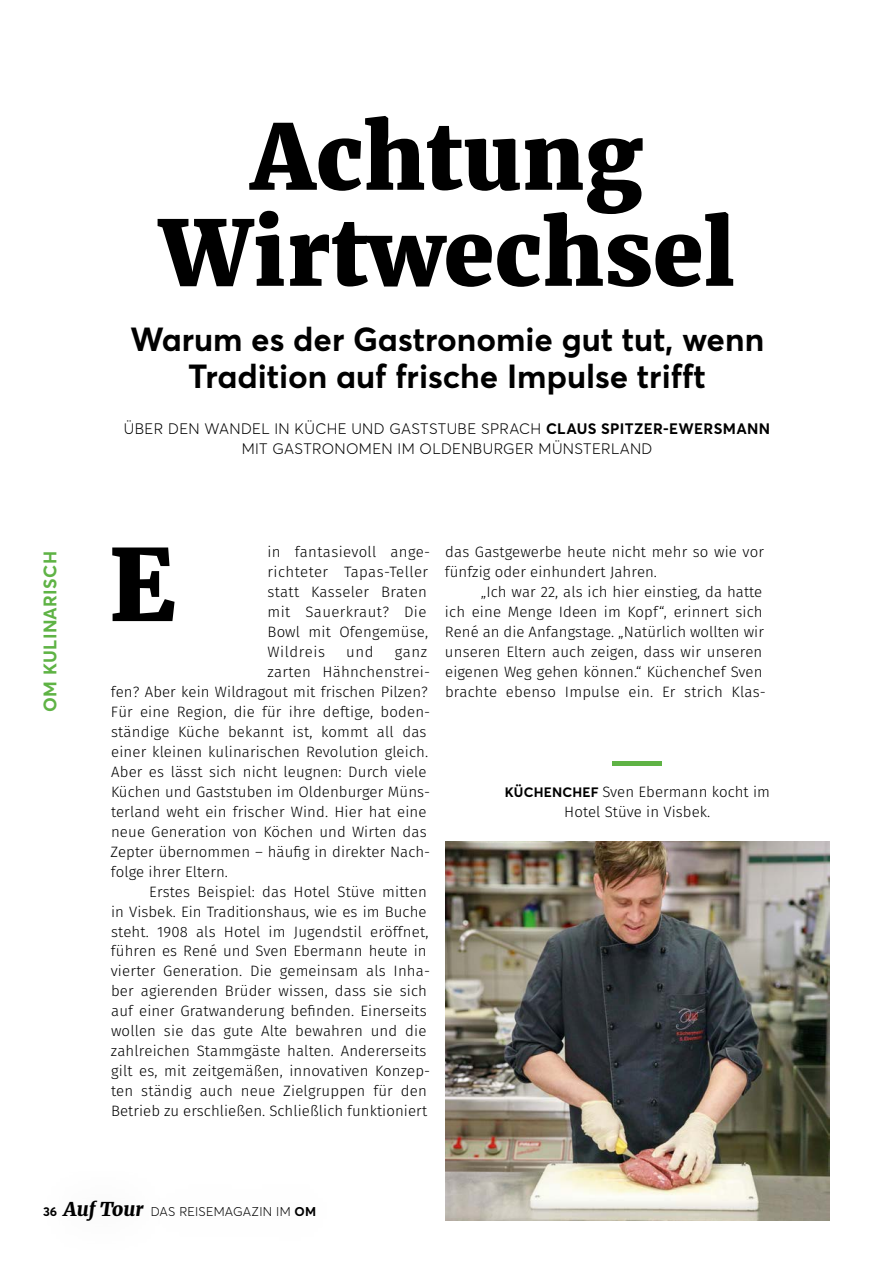
<style>
.page{position:relative;width:893px;height:1263px;background:#fff}
.page>*{position:absolute;margin:0;border:0;box-sizing:border-box;transform-origin:0 0}
.t1{font:900 99px "Merriweather";color:#000}
.t2{font:900 90px/96px "Merriweather";letter-spacing:.005em;color:#000;text-align:center}
.t3{font:700 33px/37.5px "Averta";color:#000;text-align:center}
.t4{font:700 18px "Averta";letter-spacing:.02em;color:#5fb345}
.t5{font:300 15px/20px "Fira Sans";letter-spacing:.01em;color:#000}
.t6{font:300 15px/19.5px "Averta";letter-spacing:.025em;color:#000;text-align:center}
.t7{font:300 12.6px "Averta";letter-spacing:.02em;color:#000}
.s1{font-weight:700}
.s2{font-family:"Averta";font-weight:700;font-size:13.5px}
.s3{font-family:"Merriweather";font-weight:900;font-style:italic;font-size:19.2px}
</style>
<div class="page">
<img style="left:445px;top:841px;width:384px;height:379px">
<hr style="left:612px;top:762px;width:50px;height:4px;background:#5fb345">
<h2 class="t2" style="left:159px;top:108px;width:577px">Achtung<br>Wirtwechsel</h2>
<h3 class="t3" style="left:130px;top:320px;width:636px">Warum es der Gastronomie gut tut, wenn<br>Tradition auf frische Impulse trifft</h3>
<p class="t6" style="left:124px;top:419px;width:648px">ÜBER DEN WANDEL IN KÜCHE UND GASTSTUBE SPRACH <span class="s1">CLAUS SPITZER-EWERSMANN<br></span>MIT GASTRONOMEN IM OLDENBURGER MÜNSTERLAND</p>
<p class="t4" style="left:39px;top:712px;width:162px;rotate:-90deg">OM KULINARISCH</p>
<p class="t5" style="left:267px;top:542px;width:164px">in fantasievoll ange&shy;richteter Tapas-Teller statt Kasseler Braten mit Sauerkraut? Die<br>Bowl mit Ofengemüse,<br>Wildreis</p>
<h1 class="t1" style="left:110px;top:519px;width:67px">E</h1>
<p class="t5" style="left:346px;top:642px;width:29px">und</p>
<p class="t5" style="left:395px;top:642px;width:34px">ganz</p>
<p class="t5" style="left:267px;top:662px;width:164px">zarten Hähnchenstrei-</p>
<p class="t5" style="left:111px;top:682px;width:318px">fen? Aber kein Wildragout mit frischen Pilzen?</p>
<p class="t5" style="left:111px;top:702px;width:321px">Für eine Region, die für ihre deftige, boden-</p>
<p class="t5" style="left:111px;top:721px;width:317px">ständige Küche bekannt ist, kommt all das</p>
<p class="t5" style="left:111px;top:741px;width:318px">einer kleinen kulinarischen Revolution gleich.</p>
<p class="t5" style="left:111px;top:761px;width:317px">Aber es lässt sich nicht leugnen: Durch viele</p>
<p class="t5" style="left:111px;top:781px;width:321px">Küchen und Gaststuben im Oldenburger Müns-</p>
<p class="t5" style="left:111px;top:801px;width:317px">terland weht ein frischer Wind. Hier hat eine</p>
<p class="t5" style="left:111px;top:821px;width:317px">neue Generation von Köchen und Wirten das</p>
<p class="t5" style="left:110px;top:841px;width:321px">Zepter übernommen – häufig in direkter Nach-</p>
<p class="t5" style="left:111px;top:861px;width:119px">folge ihrer Eltern.</p>
<p class="t5" style="left:149px;top:881px;width:279px">Erstes Beispiel: das Hotel Stüve mitten</p>
<p class="t5" style="left:111px;top:901px;width:317px">in Visbek. Ein Traditionshaus, wie es im Buche</p>
<p class="t5" style="left:111px;top:921px;width:319px">steht. 1908 als Hotel im Jugendstil eröffnet,</p>
<p class="t5" style="left:111px;top:941px;width:317px">führen es René und Sven Ebermann heute in</p>
<p class="t5" style="left:111px;top:961px;width:321px">vierter Generation. Die gemeinsam als Inha-</p>
<p class="t5" style="left:111px;top:981px;width:317px">ber agierenden Brüder wissen, dass sie sich</p>
<p class="t5" style="left:111px;top:1001px;width:317px">auf einer Gratwanderung befinden. Einerseits</p>
<p class="t5" style="left:111px;top:1021px;width:317px">wollen sie das gute Alte bewahren und die</p>
<p class="t5" style="left:111px;top:1041px;width:317px">zahlreichen Stammgäste halten. Andererseits</p>
<p class="t5" style="left:111px;top:1061px;width:320px">gilt es, mit zeitgemäßen, innovativen Konzep-</p>
<p class="t5" style="left:111px;top:1081px;width:317px">ten ständig auch neue Zielgruppen für den</p>
<p class="t5" style="left:111px;top:1101px;width:318px">Betrieb zu erschließen. Schließlich funktioniert</p>
<p class="t5" style="left:445px;top:542px;width:320px">das Gastgewerbe heute nicht mehr so wie vor fünfzig oder einhundert Jahren.</p>
<p class="t5" style="left:445px;top:582px;width:322px;text-indent:36px">„Ich war 22, als ich hier einstieg, da hatte ich eine Menge Ideen im Kopf“, erinnert sich René an die Anfangstage. „Natürlich wollten wir unseren Eltern auch zeigen, dass wir unseren eigenen Weg gehen können.“ Küchenchef Sven brachte ebenso Impulse ein. Er strich Klas-</p>
<p class="t5" style="left:505px;top:781px;width:267px;text-align:center"><span class="s2">KÜCHENCHEF</span> Sven Ebermann kocht im<br>Hotel Stüve in Visbek.</p>
<p class="t7" style="left:43px;top:1204px;width:275px"><span class="s1">36</span> <span class="s3">Auf Tour</span> DAS REISEMAGAZIN IM <span class="s1">OM</span></p>
</div>
